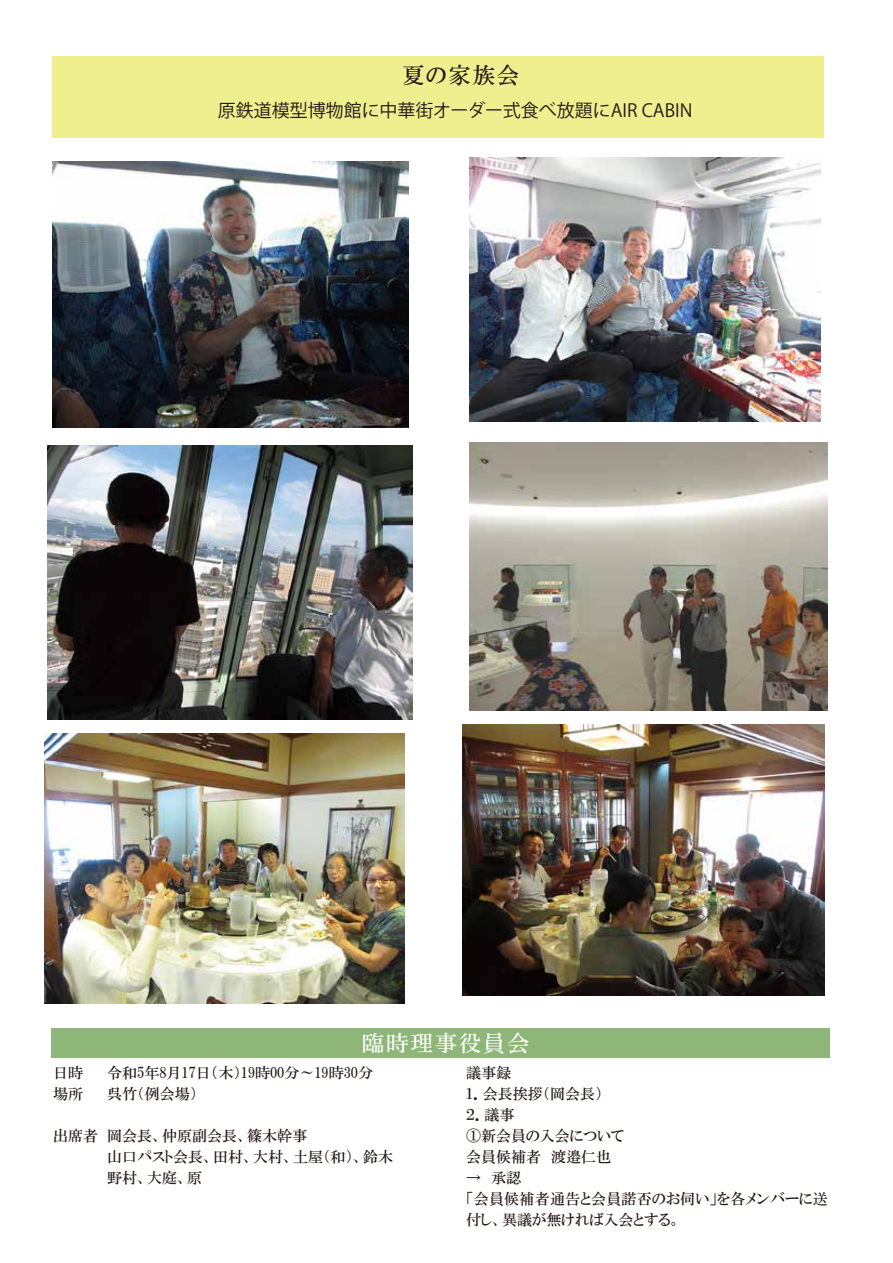
<style>
.page{position:relative;width:893px;height:1263px;background:#fff}
.page>*{position:absolute;margin:0;border:0;box-sizing:border-box;transform-origin:0 0}
.t1{font:22.5px "HGP Mincho B";letter-spacing:.075em;color:#fff}
.t2{font:22.5px "HGP Mincho B";letter-spacing:.075em;color:#221815}
.t3{font:18px "Koz Go Pr 6 N";color:#221815}
.t4{font:15px/21px "HGP Mincho B";color:#221815}
</style>
<div class="page">
<div style="left:52px;top:1028px;width:778px;height:30px;background:#8eb678"></div>
<div style="left:53px;top:56px;width:771px;height:81px;background:#efef8f"></div>
<img style="left:53px;top:161px;width:356px;height:267px">
<img style="left:469px;top:158px;width:352px;height:263px">
<img style="left:469px;top:442px;width:359px;height:268px">
<img style="left:462px;top:724px;width:362px;height:271px">
<img style="left:44px;top:733px;width:361px;height:270px">
<img style="left:48px;top:446px;width:365px;height:273px">
<h1 class="t2" style="left:402px;top:64px;width:119px">夏の家族会</h1>
<p class="t3" style="left:218px;top:100px;width:476px">原鉄道模型博物館に中華街オーダー式食べ放題にAIR CABIN</p>
<h1 class="t1" style="left:362px;top:1031px;width:169px">臨時理事役員会</h1>
<p class="t4" style="left:53px;top:1062px;width:31px">日時</p>
<p class="t4" style="left:107px;top:1062px;width:267px">令和5年8月17日（木）19時00分～19時30分</p>
<p class="t4" style="left:53px;top:1083px;width:31px">場所</p>
<p class="t4" style="left:107px;top:1083px;width:91px">呉竹（例会場）</p>
<p class="t4" style="left:107px;top:1125px;width:287px;text-indent:-54px">出席者 岡会長、仲原副会長、篠木幹事<br>山口パスト会長、田村、大村、土屋（和）、鈴木野村、大庭、原</p>
<p class="t4" style="left:466px;top:1062px;width:363px">議事録<br>１．会長挨拶（岡会長）<br>２．議事<br>①新会員の入会について<br>会員候補者　渡邉仁也<br>→　承認<br>「会員候補者通告と会員諾否のお伺い」を各メンバーに送付し、異議が無ければ入会とする。</p>
</div>
